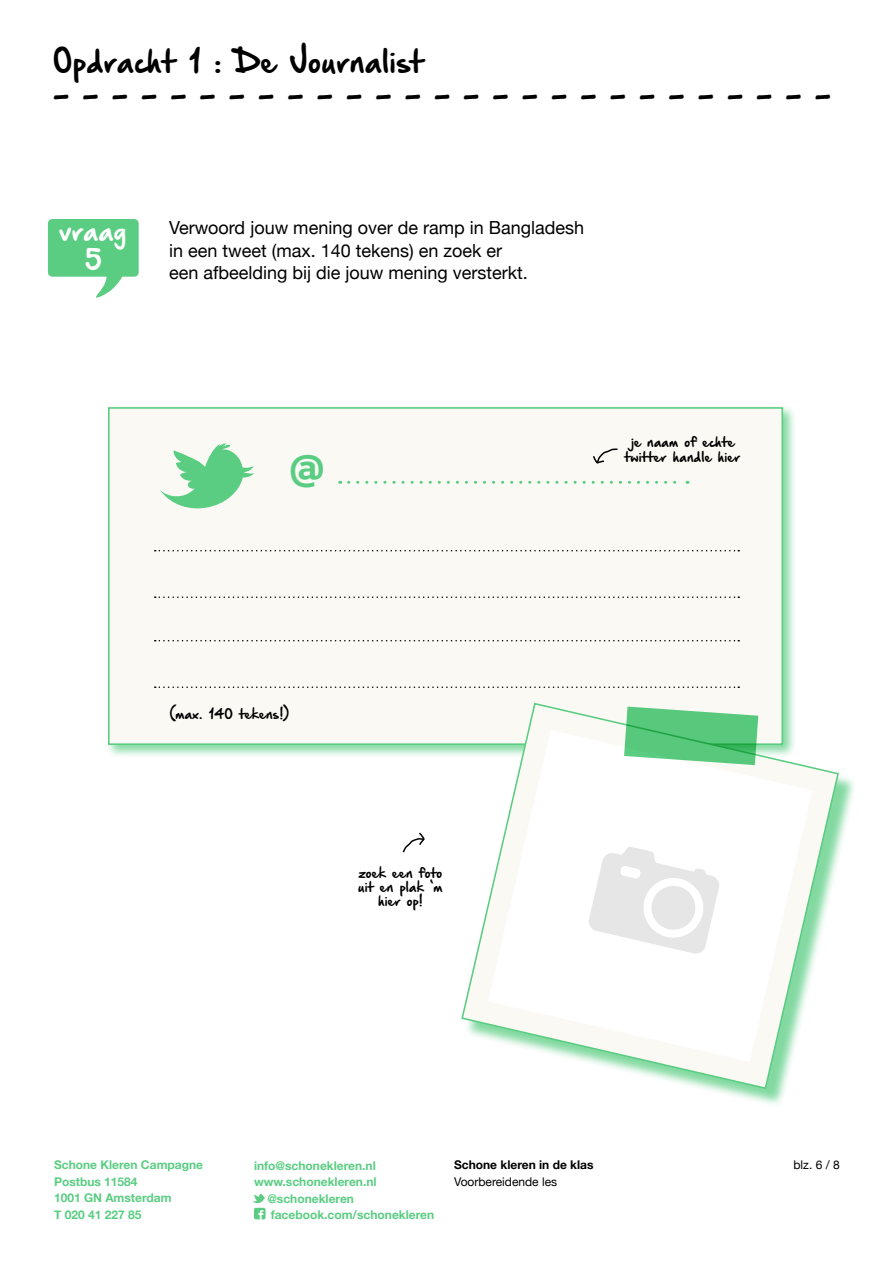
<style>
.page{position:relative;width:893px;height:1263px;background:#fff}
.page>*{position:absolute;margin:0;border:0;box-sizing:border-box;transform-origin:0 0}
.t1{font:700 35.55px "DTL Nobel TOT";color:#5acd82}
.t2{font:27px "Hand Of Sean Demo";color:#000}
.t3{font:23.85px "Hand Of Sean Demo";color:#fff}
.t4{font:18px/22.5px "Helvetica Neue";color:#000}
.t5{font:700 12px/16.5px "Helvetica Neue";color:#5acd82}
.t6{font:12px/14.4px "Hand Of Sean Demo";color:#000;text-align:center}
.t7{font:12px "Helvetica Neue";color:#000}
.t8{font:700 12px "Helvetica Neue";color:#000}
</style>
<div class="page">
<svg style="left:252px;top:1194px;width:14px;height:25px"></svg>
<div style="left:105px;top:404px;width:691px;height:354px;background:#5acd82;opacity:.75"></div>
<div style="left:107px;top:406px;width:677px;height:340px;background:#faf9f4"></div>
<svg style="left:48px;top:219px;width:91px;height:79px"></svg>
<svg style="left:349px;top:481px;width:339px;height:3px"></svg>
<svg style="left:155px;top:550px;width:584px;height:1px"></svg>
<svg style="left:155px;top:640px;width:584px;height:1px"></svg>
<svg style="left:155px;top:596px;width:584px;height:2px"></svg>
<svg style="left:155px;top:686px;width:584px;height:2px"></svg>
<div style="left:464px;top:705px;width:393px;height:402px;background:#5acd82;opacity:.75"></div>
<svg style="left:460px;top:702px;width:380px;height:388px"></svg>
<svg style="left:488px;top:730px;width:324px;height:332px"></svg>
<svg style="left:624px;top:706px;width:134px;height:59px"></svg>
<svg style="left:588px;top:846px;width:132px;height:108px"></svg>
<svg style="left:592px;top:448px;width:27px;height:17px"></svg>
<svg style="left:402px;top:832px;width:23px;height:21px"></svg>
<svg style="left:160px;top:443px;width:94px;height:79px"></svg>
<p class="t2" style="left:53px;top:48px;width:371px">Opdracht 1 : De Journalist</p>
<p class="t2" style="left:53px;top:80px;width:779px">- - - - - - - - - - - - - - - - - - - - - - - - - - -</p>
<p class="t3" style="left:59px;top:219px;width:69px">vraag</p>
<p class="t3" style="left:85px;top:248px;width:19px">5</p>
<p class="t4" style="left:169px;top:217px;width:417px">Verwoord jouw mening over de ramp in Bangladesh in een tweet (max. 140 tekens) en zoek er<br>een afbeelding bij die jouw mening versterkt.</p>
<p class="t1" style="left:290px;top:444px;width:35px">@</p>
<p class="t6" style="left:625px;top:436px;width:117px">je naam of echte twitter handle hier</p>
<p class="t6" style="left:169px;top:708px;width:122px">(max. 140 tekens!)</p>
<p class="t6" style="left:358px;top:866px;width:86px">zoek een foto</p>
<p class="t6" style="left:358px;top:881px;width:86px">uit en plak ‘m</p>
<p class="t6" style="left:378px;top:895px;width:46px">hier op!</p>
<p class="t5" style="left:54px;top:1157px;width:151px">Schone Kleren Campagne</p>
<p class="t7" style="left:793px;top:1156px;width:48px">blz. 6 / 8</p>
<p class="t5" style="left:54px;top:1173px;width:119px">Postbus 11584<br>1001 GN Amsterdam<br>T 020 41 227 85</p>
<p class="t8" style="left:454px;top:1155px;width:141px">Schone kleren in de klas</p>
<p class="t7" style="left:454px;top:1173px;width:105px">Voorbereidende les</p>
<p class="t5" style="left:254px;top:1157px;width:123px">info@schonekleren.nl</p>
<p class="t5" style="left:254px;top:1174px;width:124px">www.schonekleren.nl</p>
<p class="t5" style="left:267px;top:1190px;width:88px">@schonekleren</p>
<p class="t5" style="left:271px;top:1207px;width:165px">facebook.com/schonekleren</p>
</div>
